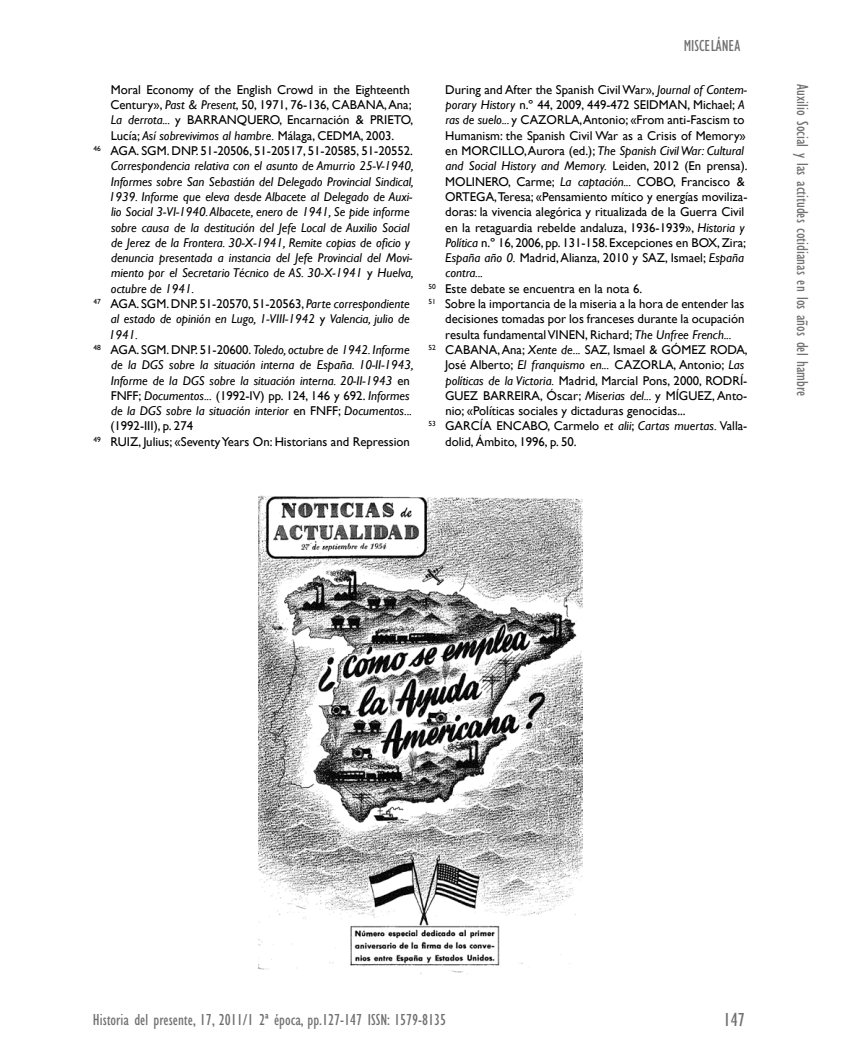
<style>
.page{position:relative;width:851px;height:1063px;background:#fff}
.page>*{position:absolute;margin:0;border:0;box-sizing:border-box;transform-origin:0 0}
.t1{font:condensed 19.5px "Gill Sans Std";color:#707172}
.t2{font:condensed 16.5px "Gill Sans Std";color:#707172}
.t3{font:12.75px/15.3px "Gill Sans";color:#000}
.t4{font:italic 12.75px "Gill Sans";color:#000}
.s1{font-style:italic}
.s2{font-style:normal}
</style>
<div class="page">
<img style="left:259px;top:495px;width:324px;height:479px">
<p class="t3" style="left:110px;top:82px;width:303px">Moral Economy of the English Crowd in the Eighteenth<br>Century», <span class="s1">Past &amp; Present</span>, 50, 1971, 76-136, CABANA, Ana;<br><span class="s1">La derrota...</span> y barra</p>
<p class="t3" style="left:227px;top:113px;width:20px">nquero</p>
<p class="t3" style="left:279px;top:113px;width:135px">, Encarnación &amp; PRIETO,</p>
<p class="t3" style="left:111px;top:128px;width:285px">Lucía; <span class="s1">Así sobrevivimos al hambre.</span> Málaga, CEDMA, 2003.</p>
<p class="t3" style="left:93px;top:143px;width:321px"><sup>46</sup> AGA. SGM. DNP. 51-20506, 51-20517, 51-20585, 51-20552.</p>
<p class="t4" style="left:111px;top:159px;width:304px">Correspondencia relativa con el asunto de Amurrio 25-V-1940,</p>
<p class="t4" style="left:111px;top:174px;width:304px">Informes sobre San Sebastián del Delegado Provincial Sindical,</p>
<p class="t4" style="left:109px;top:189px;width:305px">1939. Informe que eleva desde Albacete al Delegado de Auxi-</p>
<p class="t4" style="left:111px;top:204px;width:300px">lio Social 3-VI-1940. Albacete, enero de 1941, Se pide informe</p>
<p class="t4" style="left:111px;top:220px;width:300px">sobre causa de la destitución del Jefe Local de Auxilio Social</p>
<p class="t4" style="left:111px;top:235px;width:300px">de Jerez de la Frontera. 30-X-1941, Remite copias de oficio y</p>
<p class="t4" style="left:111px;top:250px;width:303px">denuncia presentada a instancia del Jefe Provincial del Movi-</p>
<p class="t4" style="left:111px;top:266px;width:304px">miento por el Secretario Técnico de AS. 30-X-1941 <span class="s2">y</span> Huelva,</p>
<p class="t4" style="left:111px;top:281px;width:85px">octubre de 1941.</p>
<p class="t3" style="left:93px;top:296px;width:318px"><sup>47</sup> AGA. SGM. DNP. 51-20570, 51-20563, <span class="s1">Parte correspondiente</span></p>
<p class="t4" style="left:111px;top:312px;width:300px">al estado de opinión en Lugo, 1-VIII-1942 <span class="s2">y</span> Valencia, julio de</p>
<p class="t4" style="left:109px;top:327px;width:31px">1941.</p>
<p class="t4" style="left:93px;top:342px;width:318px"><sup>48</sup> <span class="s2">AGA. SGM. DNP. 51-20600.</span> Toledo, octubre de 1942. Informe</p>
<p class="t4" style="left:111px;top:357px;width:304px">de la DGS sobre la situación interna de España. 10-II-1943,</p>
<p class="t4" style="left:111px;top:373px;width:301px">Informe de la DGS sobre la situación interna. 20-II-1943 <span class="s2">en</span></p>
<p class="t3" style="left:111px;top:388px;width:300px">FNFF; <span class="s1">Documentos...</span> (1992-IV) pp. 124, 146 y 692. <span class="s1">Informes</span></p>
<p class="t4" style="left:111px;top:403px;width:302px">de la DGS sobre la situación interior <span class="s2">en FNFF;</span> Documentos...</p>
<p class="t3" style="left:110px;top:419px;width:84px">(1992-III), p. 274</p>
<p class="t3" style="left:93px;top:434px;width:318px"><sup>49</sup> Ruiz, Julius; «Seventy Years On: Historians and Repression</p>
<p class="t2" style="left:683px;top:37px;width:58px">MISCELÁNEA</p>
<p class="t3" style="left:445px;top:82px;width:303px">During and After the Spanish Civil War», <span class="s1">Journal of Contem&shy;porary History</span> n.º 44, 2009, 449-472 seidma</p>
<p class="t3" style="left:677px;top:97px;width:69px">n, Michael; <span class="s1">A</span></p>
<p class="t4" style="left:445px;top:113px;width:94px">ras de suelo... <span class="s2">y Cazorla</span></p>
<p class="t3" style="left:445px;top:113px;width:304px;text-indent:134px">,Antonio; «From anti-Fascism to Humanism: the Spanish Civil War as a Crisis of Memory» en MORCILLO, Aurora (ed.); <span class="s1">The Spanish Civil War: Cultural and Social History and Memory.</span> Leiden, 2012 (En prensa).<br>Moli nero, Carme; <span class="s1">La captación...</span> Cobo</p>
<p class="t3" style="left:673px;top:174px;width:73px">, Francisco &amp;</p>
<p class="t3" style="left:445px;top:189px;width:20px">Ortega</p>
<p class="t3" style="left:494px;top:189px;width:255px">,Teresa; «Pensamiento mítico y energías moviliza-</p>
<p class="t3" style="left:445px;top:205px;width:300px">doras: la vivencia alegórica y ritualizada de la Guerra Civil</p>
<p class="t3" style="left:445px;top:220px;width:301px">en la retaguardia rebelde andaluza, 1936-1939», <span class="s1">Historia y</span></p>
<p class="t3" style="left:445px;top:235px;width:302px"><span class="s1">Política</span> n.º 16, 2006, pp. 131-158. Excepciones en Box, Zira;</p>
<p class="t3" style="left:445px;top:250px;width:300px"><span class="s1">España año 0.</span> Madrid, Alianza, 2010 y Saz, Ismael; <span class="s1">España</span></p>
<p class="t4" style="left:445px;top:266px;width:39px">contra...</p>
<p class="t3" style="left:428px;top:281px;width:215px"><sup>50</sup> Este debate se encuentra en la nota 6.</p>
<p class="t3" style="left:428px;top:296px;width:317px"><sup>51</sup> Sobre la importancia de la miseria a la hora de entender las</p>
<p class="t3" style="left:445px;top:312px;width:300px">decisiones tomadas por los franceses durante la ocupación</p>
<p class="t3" style="left:445px;top:327px;width:288px">resulta fundamental VINEN, Richard; <span class="s1">The Unfree French...</span></p>
<p class="t3" style="left:428px;top:342px;width:36px"><sup>52</sup> Caba</p>
<p class="t3" style="left:479px;top:342px;width:202px">na, Ana; <span class="s1">Xente de...</span> Saz, Ismael &amp; Gómez</p>
<p class="t3" style="left:710px;top:342px;width:18px">Roda</p>
<p class="t3" style="left:744px;top:342px;width:4px">,</p>
<p class="t3" style="left:445px;top:358px;width:188px">José Alberto; <span class="s1">El franquismo en...</span> Cazorla</p>
<p class="t3" style="left:445px;top:358px;width:300px;text-indent:228px">, Antonio; <span class="s1">Las políticas de la Victoria.</span> Madrid, Marcial Pons, 2000, Rodrí</p>
<p class="t3" style="left:743px;top:373px;width:6px">-</p>
<p class="t3" style="left:445px;top:388px;width:10px">guez</p>
<p class="t3" style="left:483px;top:388px;width:16px">Barreira</p>
<p class="t3" style="left:540px;top:388px;width:209px">, Óscar; <span class="s1">Miserias del...</span> y MÍGUEZ, Anto-</p>
<p class="t3" style="left:445px;top:403px;width:242px">nio; «Políticas sociales y dictaduras genocidas...</p>
<p class="t3" style="left:428px;top:419px;width:35px"><sup>53</sup> García</p>
<p class="t3" style="left:496px;top:419px;width:26px">Encabo</p>
<p class="t3" style="left:445px;top:419px;width:303px;text-indent:102px">, Carmelo <span class="s1">et alii</span>; <span class="s1">Cartas muertas.</span> Valla&shy;dolid, Ámbito, 1996, p. 50.</p>
<p class="t2" style="left:811px;top:84px;width:313px;rotate:90deg">Auxilio Social y las actitudes cotidianas en los años del hambre</p>
<p class="t2" style="left:93px;top:1011px;width:355px">Historia del presente, 17, 2011/1 2ª época, pp.127-147 issn: 1579-8135</p>
<h1 class="t1" style="left:723px;top:1009px;width:23px">147</h1>
</div>
